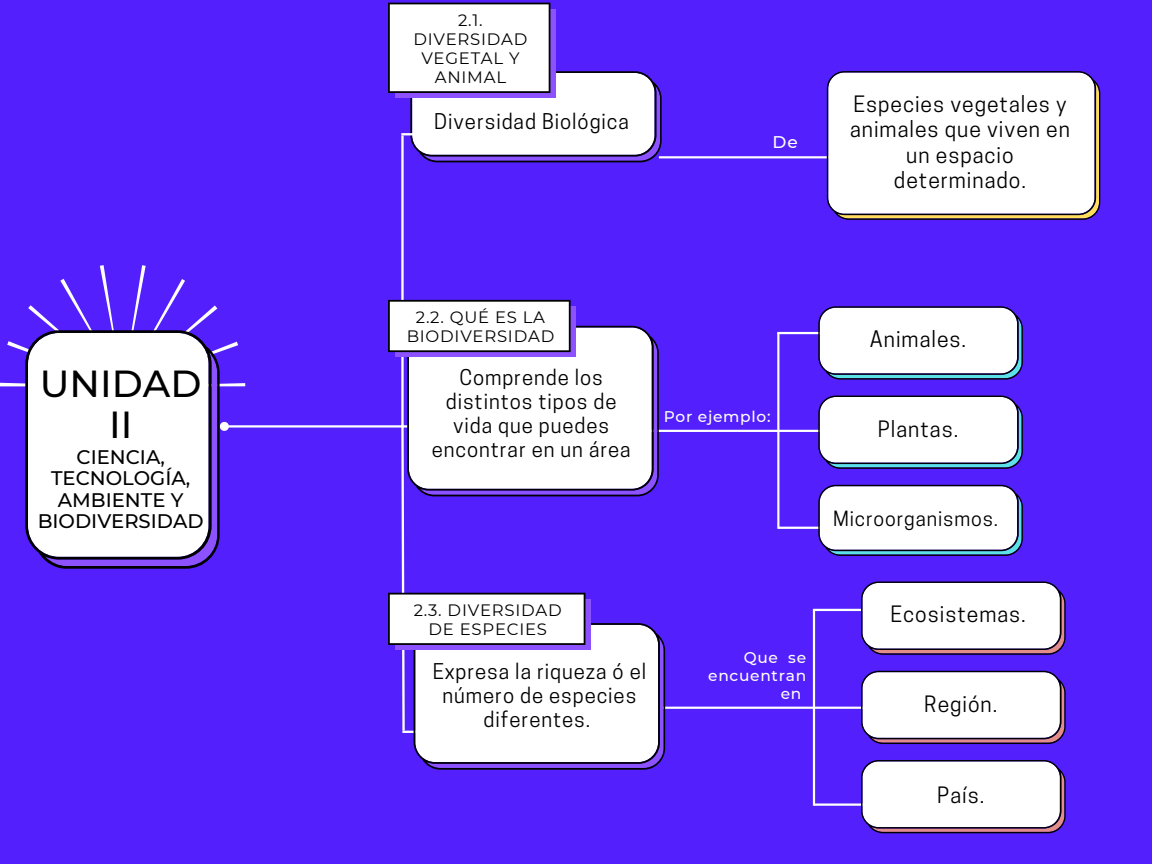
<style>
.page{position:relative;width:1152px;height:864px;background:#5320fd}
.page>*{position:absolute;margin:0;border:0;box-sizing:border-box;transform-origin:0 0}
.t1{font:500 37.65px/41.7px "Montserrat";color:#000;text-align:center}
.t2{font:21.15px/25.5px "Cooper Hewitt";letter-spacing:.045em;color:#000;text-align:center}
.t3{font:20.4px/24px "Cooper Hewitt";letter-spacing:.045em;color:#000;text-align:center}
.t4{font:500 19.65px/21.3px "Montserrat";color:#000;text-align:center}
.t5{font:19.65px "Cooper Hewitt";letter-spacing:.045em;color:#000}
.t6{font:500 16.95px "Montserrat";color:#fff}
.t7{font:16.5px/19.2px "Montserrat";letter-spacing:.045em;color:#000;text-align:center}
.t8{font:500 15.45px "Montserrat";letter-spacing:.045em;color:#fff}
</style>
<div class="page">
<hr style="left:228px;top:425px;width:212px;height:3px;background:#fff">
<hr style="left:401px;top:135px;width:3px;height:293px;background:#fff">
<svg style="left:0;top:265px;width:245px;height:166px"></svg>
<svg style="left:25px;top:330px;width:195px;height:239px;background:#e1dded"></svg>
<hr style="left:659px;top:156px;width:202px;height:2px;background:#fff">
<svg style="left:827px;top:71px;width:273px;height:149px;background:#f1f0f0"></svg>
<svg style="left:388px;top:3px;width:274px;height:159px"></svg>
<hr style="left:626px;top:430px;width:203px;height:2px;background:#fff">
<hr style="left:778px;top:527px;width:50px;height:2px;background:#fff">
<hr style="left:777px;top:333px;width:2px;height:196px;background:#fff">
<hr style="left:777px;top:332px;width:50px;height:2px;background:#fff">
<svg style="left:818px;top:306px;width:205px;height:74px;background:#dce0eb"></svg>
<svg style="left:818px;top:396px;width:205px;height:73px;background:#dfe3ec"></svg>
<svg style="left:818px;top:485px;width:205px;height:71px;background:#dee2eb"></svg>
<hr style="left:662px;top:707px;width:202px;height:2px;background:#fff">
<hr style="left:814px;top:804px;width:49px;height:2px;background:#fff">
<hr style="left:813px;top:610px;width:2px;height:196px;background:#fff">
<hr style="left:813px;top:609px;width:49px;height:2px;background:#fff">
<svg style="left:861px;top:582px;width:205px;height:73px;background:#e5dfe8"></svg>
<svg style="left:861px;top:671px;width:205px;height:73px;background:#e5dfe8"></svg>
<svg style="left:861px;top:760px;width:205px;height:73px;background:#e5dfe8"></svg>
<svg style="left:388px;top:300px;width:277px;height:470px"></svg>
<hr style="left:401px;top:133px;width:49px;height:2px;background:#fff">
<h1 class="t1" style="left:40px;top:362px;width:163px">UNIDAD<br>II</h1>
<p class="t4" style="left:38px;top:446px;width:167px">CIENCIA,<br>TECNOLOGÍA,<br>AMBIENTE Y<br>BIODIVERSIDAD</p>
<p class="t7" style="left:413px;top:10px;width:116px">2.1.<br>DIVERSIDAD<br>VEGETAL Y<br>ANIMAL</p>
<p class="t3" style="left:434px;top:112px;width:196px">Diversidad Biológica</p>
<p class="t6" style="left:773px;top:131px;width:27px">De</p>
<p class="t2" style="left:850px;top:94px;width:221px">Especies vegetales y animales que viven en un espacio determinado.</p>
<p class="t7" style="left:407px;top:308px;width:149px">2.2. QUÉ ES LA<br>BIODIVERSIDAD</p>
<p class="t3" style="left:432px;top:368px;width:200px">Comprende los distintos tipos de vida que puedes encontrar en un área</p>
<p class="t8" style="left:664px;top:407px;width:108px">Por ejemplo:</p>
<p class="t2" style="left:870px;top:329px;width:98px">Animales.</p>
<p class="t2" style="left:878px;top:419px;width:82px">Plantas.</p>
<p class="t5" style="left:833px;top:512px;width:167px">Microorganismos.</p>
<p class="t7" style="left:414px;top:600px;width:149px">2.3. DIVERSIDAD<br>DE ESPECIES</p>
<p class="t3" style="left:433px;top:661px;width:215px">Expresa la riqueza ó el número de especies diferentes.</p>
<p class="t8" style="left:744px;top:648px;width:64px">Que se</p>
<p class="t8" style="left:708px;top:666px;width:99px">encuentran</p>
<p class="t8" style="left:781px;top:684px;width:22px">en</p>
<p class="t2" style="left:891px;top:604px;width:137px">Ecosistemas.</p>
<p class="t2" style="left:924px;top:694px;width:75px">Región.</p>
<p class="t2" style="left:937px;top:785px;width:49px">País.</p>
</div>
